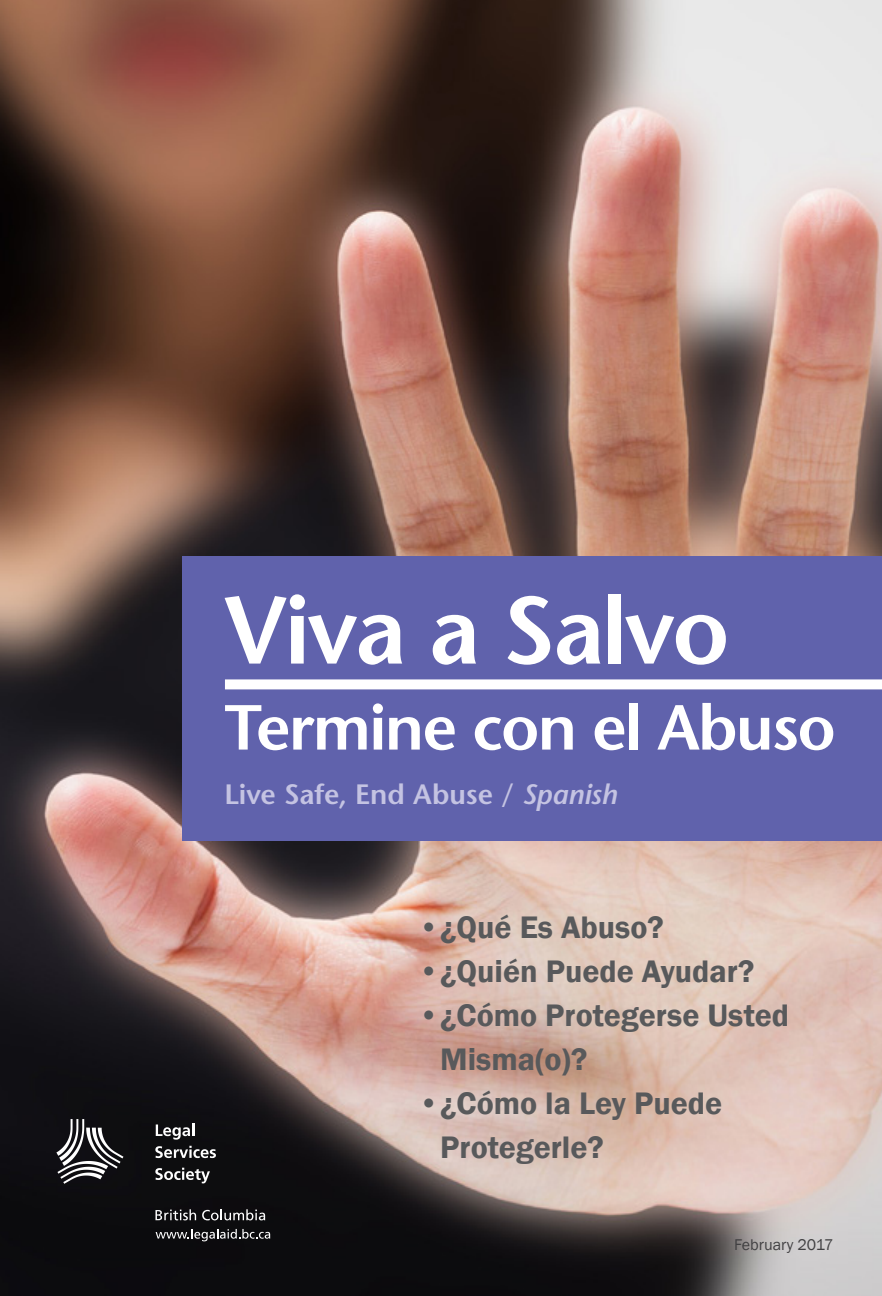
<style>
.page{position:relative;width:882px;height:1296px;background:#fff}
.page>*{position:absolute;margin:0;border:0;box-sizing:border-box;transform-origin:0 0}
.t1{font:600 95.2px "Stone Sans Std";letter-spacing:-.025em;color:#fff}
.t2{font:600 63.4px "Stone Sans Std";letter-spacing:-.025em;color:#fff}
.t3{font:600 32px/44px "Franklin Gothic";color:#58595b}
.t4{font:600 28px "Stone Sans Std";letter-spacing:-.005em;color:#c4c3e2}
.t5{font:16px "Franklin Gothic";color:#414042}
.s1{font-style:italic}
</style>
<div class="page">
<img style="left:0;top:0;width:882px;height:1296px">
<svg style="left:156px;top:1124px;width:38px;height:16px"></svg>
<svg style="left:155px;top:1146px;width:61px;height:12px"></svg>
<svg style="left:155px;top:1168px;width:55px;height:15px"></svg>
<svg style="left:56px;top:1119px;width:67px;height:65px"></svg>
<svg style="left:156px;top:1229px;width:114px;height:12px"></svg>
<svg style="left:155px;top:1209px;width:41px;height:11px"></svg>
<svg style="left:202px;top:1209px;width:63px;height:11px"></svg>
<div style="left:182px;top:557px;width:700px;height:284px;background:#6062ac"></div>
<div style="left:225px;top:679px;width:657px;height:10px;background:#fff"></div>
<h1 class="t1" style="left:224px;top:573px;width:507px">Viva a Salvo</h1>
<h2 class="t2" style="left:224px;top:689px;width:613px">Termine con el Abuso</h2>
<p class="t4" style="left:224px;top:777px;width:394px">Live Safe, End Abuse / <span class="s1">Spanish</span></p>
<p class="t3" style="left:418px;top:906px;width:247px">•¿Qué Es Abuso?</p>
<p class="t3" style="left:418px;top:950px;width:338px">•¿Quién Puede Ayudar?</p>
<p class="t3" style="left:440px;top:994px;width:350px;text-indent:-22px">•¿Cómo Protegerse Usted<br>Misma(o)?</p>
<p class="t3" style="left:440px;top:1082px;width:284px;text-indent:-22px">•¿Cómo la Ley Puede<br>Protegerle?</p>
<p class="t5" style="left:734px;top:1235px;width:101px">February 2017</p>
</div>
